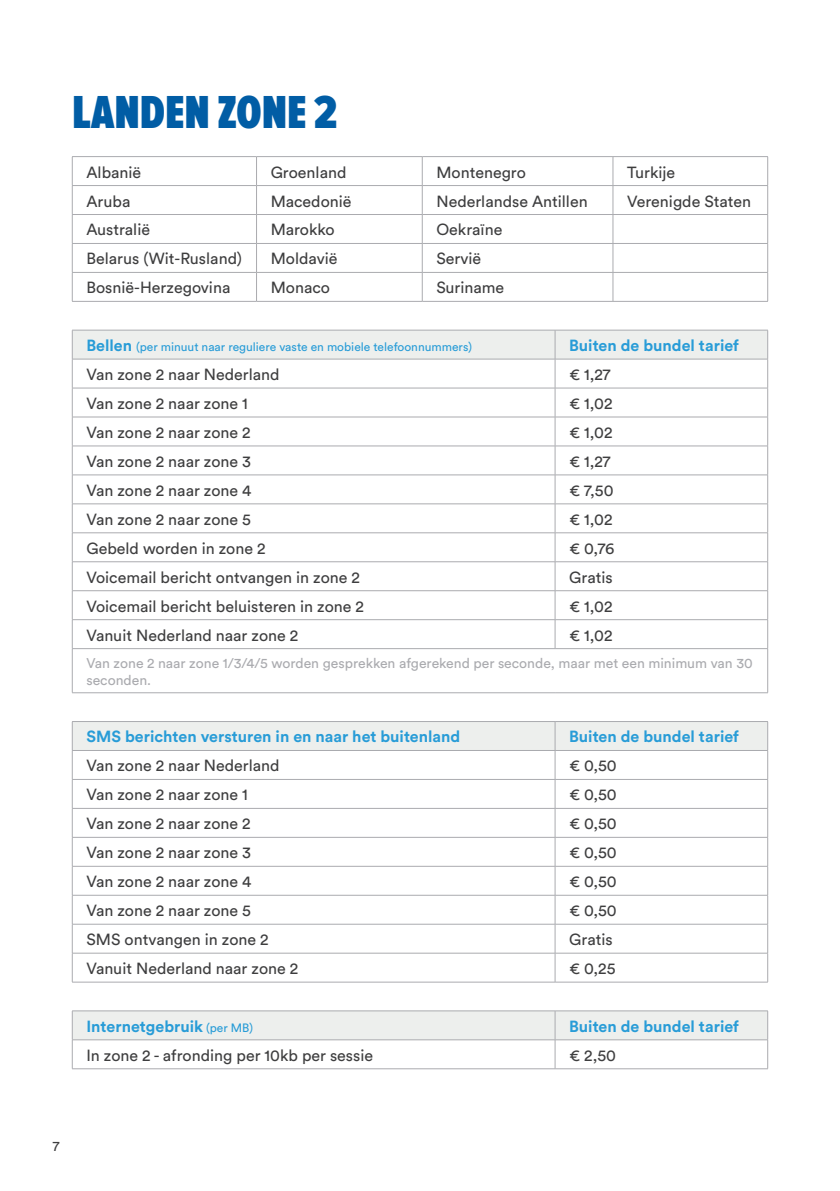
<style>
.page{position:relative;width:840px;height:1191px;background:#fff}
.page>*{position:absolute;margin:0;border:0;box-sizing:border-box;transform-origin:0 0}
.t1{font:900 48px "Proxima Nova A Ex Cn";color:#015da5}
.t2{font:16px "Circular Pro";color:#3e3e3f}
.t3{font:700 16px "Circular Pro";color:#289cd7}
.t4{font:14px/16.8px "Circular Pro";color:#aaabaf}
.t5{font:14px "Circular Pro";color:#3e3e3f}
.t6{font:12px "Circular Pro";color:#289cd7}
.s1{font-weight:700;font-size:16px}
.s2{font-weight:400;font-size:12px}
</style>
<div class="page">
<svg style="left:256px;top:157px;width:1px;height:144px"></svg>
<svg style="left:421px;top:157px;width:1px;height:144px"></svg>
<svg style="left:612px;top:157px;width:1px;height:144px"></svg>
<hr style="left:72px;top:243px;width:184px;height:1px;background:#aaabaf">
<hr style="left:256px;top:243px;width:166px;height:1px;background:#aaabaf">
<hr style="left:422px;top:243px;width:190px;height:1px;background:#aaabaf">
<hr style="left:612px;top:243px;width:155px;height:1px;background:#aaabaf">
<hr style="left:72px;top:272px;width:184px;height:1px;background:#aaabaf">
<hr style="left:256px;top:272px;width:166px;height:1px;background:#aaabaf">
<hr style="left:422px;top:272px;width:190px;height:1px;background:#aaabaf">
<hr style="left:612px;top:272px;width:155px;height:1px;background:#aaabaf">
<hr style="left:72px;top:301px;width:184px;height:1px;background:#aaabaf">
<hr style="left:256px;top:301px;width:166px;height:1px;background:#aaabaf">
<hr style="left:422px;top:301px;width:190px;height:1px;background:#aaabaf">
<hr style="left:612px;top:301px;width:155px;height:1px;background:#aaabaf">
<hr style="left:72px;top:156px;width:184px;height:1px;background:#aaabaf">
<hr style="left:256px;top:156px;width:166px;height:1px;background:#aaabaf">
<hr style="left:422px;top:156px;width:190px;height:1px;background:#aaabaf">
<hr style="left:612px;top:156px;width:155px;height:1px;background:#aaabaf">
<hr style="left:72px;top:185px;width:184px;height:1px;background:#aaabaf">
<svg style="left:72px;top:157px;width:1px;height:144px"></svg>
<hr style="left:256px;top:185px;width:166px;height:1px;background:#aaabaf">
<hr style="left:422px;top:185px;width:190px;height:1px;background:#aaabaf">
<hr style="left:612px;top:185px;width:155px;height:1px;background:#aaabaf">
<svg style="left:767px;top:157px;width:1px;height:144px"></svg>
<hr style="left:72px;top:214px;width:184px;height:1px;background:#aaabaf">
<hr style="left:256px;top:214px;width:166px;height:1px;background:#aaabaf">
<hr style="left:422px;top:214px;width:190px;height:1px;background:#aaabaf">
<hr style="left:612px;top:214px;width:155px;height:1px;background:#aaabaf">
<hr style="left:767px;top:649px;width:1px;height:43px;background:#aaabaf">
<svg style="left:72px;top:330px;width:696px;height:318px"></svg>
<hr style="left:72px;top:649px;width:1px;height:43px;background:#aaabaf">
<hr style="left:72px;top:388px;width:482px;height:1px;background:#aaabaf">
<hr style="left:554px;top:388px;width:213px;height:1px;background:#aaabaf">
<hr style="left:72px;top:417px;width:482px;height:1px;background:#aaabaf">
<hr style="left:554px;top:417px;width:213px;height:1px;background:#aaabaf">
<hr style="left:72px;top:445px;width:482px;height:1px;background:#aaabaf">
<hr style="left:554px;top:445px;width:213px;height:1px;background:#aaabaf">
<hr style="left:72px;top:474px;width:482px;height:1px;background:#aaabaf">
<hr style="left:554px;top:474px;width:213px;height:1px;background:#aaabaf">
<hr style="left:72px;top:503px;width:482px;height:1px;background:#aaabaf">
<hr style="left:554px;top:503px;width:213px;height:1px;background:#aaabaf">
<hr style="left:72px;top:532px;width:482px;height:1px;background:#aaabaf">
<hr style="left:554px;top:532px;width:213px;height:1px;background:#aaabaf">
<hr style="left:72px;top:561px;width:482px;height:1px;background:#aaabaf">
<hr style="left:554px;top:561px;width:213px;height:1px;background:#aaabaf">
<hr style="left:72px;top:590px;width:482px;height:1px;background:#aaabaf">
<hr style="left:554px;top:590px;width:213px;height:1px;background:#aaabaf">
<hr style="left:72px;top:619px;width:482px;height:1px;background:#aaabaf">
<hr style="left:554px;top:619px;width:213px;height:1px;background:#aaabaf">
<hr style="left:72px;top:648px;width:482px;height:1px;background:#aaabaf">
<hr style="left:554px;top:648px;width:213px;height:1px;background:#aaabaf">
<hr style="left:72px;top:692px;width:482px;height:1px;background:#aaabaf">
<hr style="left:554px;top:692px;width:213px;height:1px;background:#aaabaf">
<svg style="left:72px;top:721px;width:696px;height:261px"></svg>
<hr style="left:72px;top:779px;width:482px;height:1px;background:#aaabaf">
<hr style="left:554px;top:779px;width:213px;height:1px;background:#aaabaf">
<hr style="left:72px;top:808px;width:482px;height:1px;background:#aaabaf">
<hr style="left:554px;top:808px;width:213px;height:1px;background:#aaabaf">
<hr style="left:72px;top:837px;width:482px;height:1px;background:#aaabaf">
<hr style="left:554px;top:837px;width:213px;height:1px;background:#aaabaf">
<hr style="left:72px;top:866px;width:482px;height:1px;background:#aaabaf">
<hr style="left:554px;top:866px;width:213px;height:1px;background:#aaabaf">
<hr style="left:72px;top:895px;width:482px;height:1px;background:#aaabaf">
<hr style="left:554px;top:895px;width:213px;height:1px;background:#aaabaf">
<hr style="left:72px;top:924px;width:482px;height:1px;background:#aaabaf">
<hr style="left:554px;top:924px;width:213px;height:1px;background:#aaabaf">
<hr style="left:72px;top:952px;width:482px;height:1px;background:#aaabaf">
<hr style="left:554px;top:952px;width:213px;height:1px;background:#aaabaf">
<hr style="left:72px;top:981px;width:482px;height:1px;background:#aaabaf">
<hr style="left:554px;top:981px;width:213px;height:1px;background:#aaabaf">
<hr style="left:72px;top:1010px;width:482px;height:1px;background:#aaabaf">
<hr style="left:554px;top:1010px;width:213px;height:1px;background:#aaabaf">
<svg style="left:72px;top:1011px;width:696px;height:57px"></svg>
<hr style="left:72px;top:1068px;width:482px;height:1px;background:#aaabaf">
<hr style="left:554px;top:1068px;width:213px;height:1px;background:#aaabaf">
<h1 class="t1" style="left:72px;top:86px;width:267px">LANDEN ZONE 2</h1>
<p class="t2" style="left:86px;top:161px;width:56px">Albanië</p>
<p class="t2" style="left:270px;top:161px;width:77px">Groenland</p>
<p class="t2" style="left:436px;top:161px;width:91px">Montenegro</p>
<p class="t2" style="left:626px;top:161px;width:50px">Turkije</p>
<p class="t2" style="left:86px;top:190px;width:45px">Aruba</p>
<p class="t2" style="left:270px;top:190px;width:82px">Macedonië</p>
<p class="t2" style="left:436px;top:190px;width:153px">Nederlandse Antillen</p>
<p class="t2" style="left:626px;top:190px;width:125px">Verenigde Staten</p>
<p class="t2" style="left:86px;top:219px;width:65px">Australië</p>
<p class="t2" style="left:270px;top:219px;width:65px">Marokko</p>
<p class="t2" style="left:436px;top:219px;width:67px">Oekraïne</p>
<p class="t2" style="left:86px;top:248px;width:157px">Belarus (Wit-Rusland)</p>
<p class="t2" style="left:270px;top:248px;width:68px">Moldavië</p>
<p class="t2" style="left:436px;top:248px;width:46px">Servië</p>
<p class="t2" style="left:86px;top:277px;width:145px">Bosnië-Herzegovina</p>
<p class="t2" style="left:270px;top:277px;width:61px">Monaco</p>
<p class="t2" style="left:436px;top:277px;width:69px">Suriname</p>
<p class="t6" style="left:86px;top:339px;width:387px"><span class="s1">Bellen</span> (per minuut naar reguliere vaste en mobiele telefoonnummers)</p>
<p class="t3" style="left:569px;top:334px;width:171px">Buiten de bundel tarief</p>
<p class="t2" style="left:86px;top:364px;width:194px">Van zone 2 naar Nederland</p>
<p class="t2" style="left:569px;top:364px;width:43px">€ 1,27</p>
<p class="t2" style="left:86px;top:393px;width:163px">Van zone 2 naar zone 1</p>
<p class="t2" style="left:569px;top:393px;width:45px">€ 1,02</p>
<p class="t2" style="left:86px;top:421px;width:166px">Van zone 2 naar zone 2</p>
<p class="t2" style="left:569px;top:421px;width:45px">€ 1,02</p>
<p class="t2" style="left:86px;top:450px;width:166px">Van zone 2 naar zone 3</p>
<p class="t2" style="left:569px;top:450px;width:43px">€ 1,27</p>
<p class="t2" style="left:86px;top:479px;width:166px">Van zone 2 naar zone 4</p>
<p class="t2" style="left:569px;top:479px;width:46px">€ 7,50</p>
<p class="t2" style="left:86px;top:508px;width:166px">Van zone 2 naar zone 5</p>
<p class="t2" style="left:569px;top:508px;width:45px">€ 1,02</p>
<p class="t2" style="left:86px;top:537px;width:180px">Gebeld worden in zone 2</p>
<p class="t2" style="left:569px;top:537px;width:47px">€ 0,76</p>
<p class="t2" style="left:86px;top:566px;width:275px">Voicemail bericht ontvangen in zone 2</p>
<p class="t2" style="left:569px;top:566px;width:45px">Gratis</p>
<p class="t2" style="left:86px;top:595px;width:279px">Voicemail bericht beluisteren in zone 2</p>
<p class="t2" style="left:569px;top:595px;width:45px">€ 1,02</p>
<p class="t2" style="left:86px;top:624px;width:213px">Vanuit Nederland naar zone 2</p>
<p class="t2" style="left:569px;top:624px;width:45px">€ 1,02</p>
<p class="t4" style="left:86px;top:654px;width:667px">Van zone 2 naar zone 1/3/4/5 worden gesprekken afgerekend per seconde, maar met een minimum van 30 seconden.</p>
<p class="t3" style="left:86px;top:726px;width:375px">SMS berichten versturen in en naar het buitenland</p>
<p class="t3" style="left:569px;top:726px;width:171px">Buiten de bundel tarief</p>
<p class="t2" style="left:86px;top:755px;width:194px">Van zone 2 naar Nederland</p>
<p class="t2" style="left:569px;top:755px;width:49px">€ 0,50</p>
<p class="t2" style="left:86px;top:784px;width:163px">Van zone 2 naar zone 1</p>
<p class="t2" style="left:569px;top:784px;width:49px">€ 0,50</p>
<p class="t2" style="left:86px;top:813px;width:166px">Van zone 2 naar zone 2</p>
<p class="t2" style="left:569px;top:813px;width:49px">€ 0,50</p>
<p class="t2" style="left:86px;top:842px;width:166px">Van zone 2 naar zone 3</p>
<p class="t2" style="left:569px;top:842px;width:49px">€ 0,50</p>
<p class="t2" style="left:86px;top:871px;width:166px">Van zone 2 naar zone 4</p>
<p class="t2" style="left:569px;top:871px;width:49px">€ 0,50</p>
<p class="t2" style="left:86px;top:900px;width:166px">Van zone 2 naar zone 5</p>
<p class="t2" style="left:569px;top:900px;width:49px">€ 0,50</p>
<p class="t2" style="left:86px;top:928px;width:184px">SMS ontvangen in zone 2</p>
<p class="t2" style="left:569px;top:928px;width:45px">Gratis</p>
<p class="t2" style="left:86px;top:957px;width:213px">Vanuit Nederland naar zone 2</p>
<p class="t2" style="left:569px;top:957px;width:48px">€ 0,25</p>
<p class="t3" style="left:86px;top:1015px;width:168px">Internetgebruik <span class="s2">(per MB)</span></p>
<p class="t3" style="left:569px;top:1015px;width:171px">Buiten de bundel tarief</p>
<p class="t2" style="left:86px;top:1044px;width:288px">In zone 2 - afronding per 10kb per sessie</p>
<p class="t2" style="left:569px;top:1044px;width:48px">€ 2,50</p>
<p class="t5" style="left:53px;top:1136px;width:8px">7</p>
</div>
